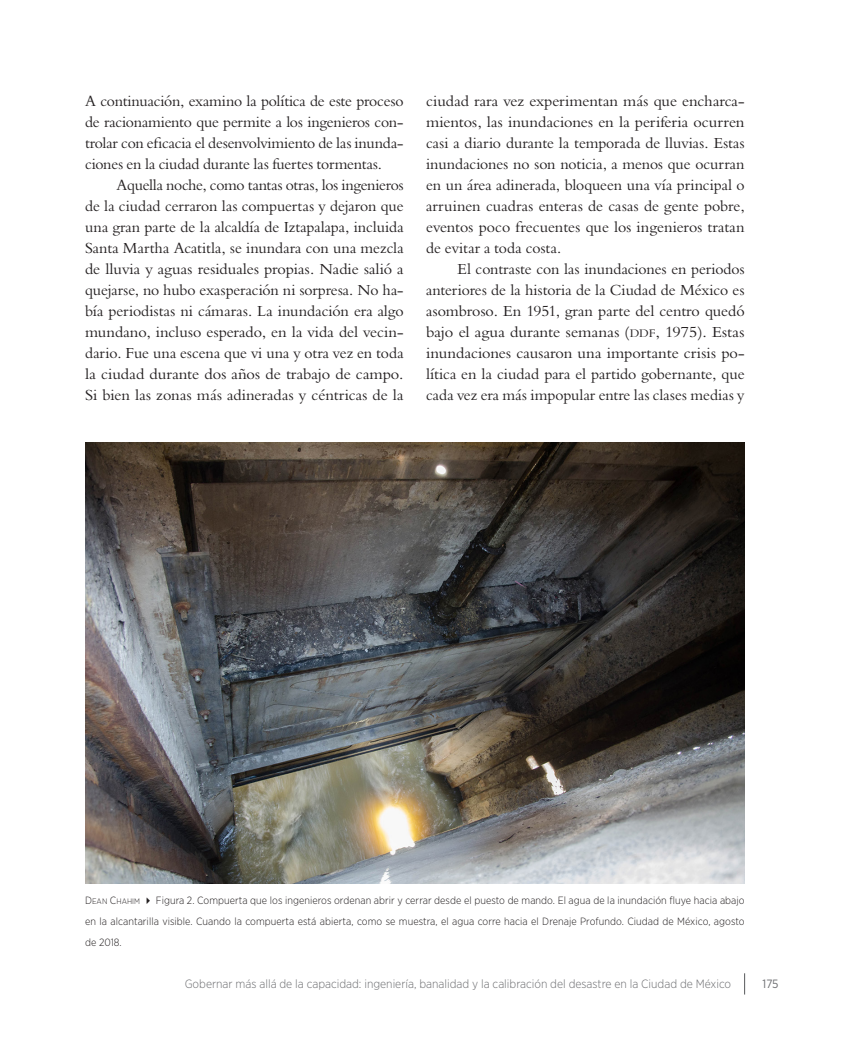
<style>
.page{position:relative;width:851px;height:1063px;background:#fff}
.page>*{position:absolute;margin:0;border:0;box-sizing:border-box;transform-origin:0 0}
.TEXTO_GENERAL{font:15px/21px "Bergamo Std";color:#231f20;text-align:justify}
.t1{font:300 12px "Gotham Narrow";color:#6c6d70}
.t2{font:12px "Gotham Narrow";color:#6c6d70}
.FOTO_PIE_-_horizonta{font:300 10.5px/21px "Gotham Narrow";letter-spacing:.005em;color:#231f20;text-align:justify}
.s1{font-size:11.25px}
.s2{font-style:inherit}
.s3{font-size:7.8px}
</style>
<div class="page">
<svg style="left:744px;top:973px;width:1px;height:22px"></svg>
<img style="left:85px;top:442px;width:659px;height:441px">
<p class="TEXTO_GENERAL" style="left:85px;top:91px;width:320px">A continuación, examino la política de este proceso de racionamiento que permite a los ingenieros con&shy;trolar con eficacia el desenvolvimiento de las inunda&shy;ciones en la ciudad durante las fuertes tormentas.</p>
<p class="TEXTO_GENERAL" style="left:85px;top:175px;width:320px;text-indent:32px">Aquella noche, como tantas otras, los ingenieros de la ciudad cerraron las compuertas y dejaron que una gran parte de la alcaldía de Iztapalapa, incluida Santa Martha Acatitla, se inundara con una mezcla de lluvia y aguas residuales propias. Nadie salió a quejarse, no hubo exasperación ni sorpresa. No ha&shy;bía periodistas ni cámaras. La inundación era algo mundano, incluso esperado, en la vida del vecin&shy;dario. Fue una escena que vi una y otra vez en toda la ciudad durante dos años de trabajo de campo.<br>Si bien las zonas más adineradas y céntricas de la</p>
<p class="TEXTO_GENERAL" style="left:426px;top:91px;width:320px">ciudad rara vez experimentan más que encharca&shy;mientos, las inundaciones en la periferia ocurren casi a diario durante la temporada de lluvias. Estas inundaciones no son noticia, a menos que ocurran en un área adinerada, bloqueen una vía principal o arruinen cuadras enteras de casas de gente pobre, eventos poco frecuentes que los ingenieros tratan de evitar a toda costa.</p>
<p class="TEXTO_GENERAL" style="left:426px;top:259px;width:320px;text-indent:32px">El contraste con las inundaciones en periodos anteriores de la historia de la Ciudad de México es asombroso. En 1951, gran parte del centro quedó bajo el agua durante semanas (<span class="s1">ddf</span>, 1975). Estas inundaciones causaron una importante crisis po&shy;lítica en la ciudad para el partido gobernante, que cada vez era más impopular entre las clases medias y</p>
<p class="FOTO_PIE_-_horizonta" style="left:85px;top:890px;width:661px"><span class="s2">D</span><span class="s3">EAN</span> <span class="s2">C</span><span class="s3">HAHIM</span> ✔ Figura 2. Compuerta que los ingenieros ordenan abrir y cerrar desde el puesto de mando. El agua de la inundación fluye hacia abajo en la alcantarilla visible. Cuando la compuerta está abierta, como se muestra, el agua corre hacia el Drenaje Profundo. Ciudad de México, agosto de 2018.</p>
<p class="t1" style="left:185px;top:976px;width:548px">Gobernar más allá de la capacidad: ingeniería, banalidad y la calibración del desastre en la Ciudad de México</p>
<p class="t2" style="left:762px;top:976px;width:18px">175</p>
</div>
